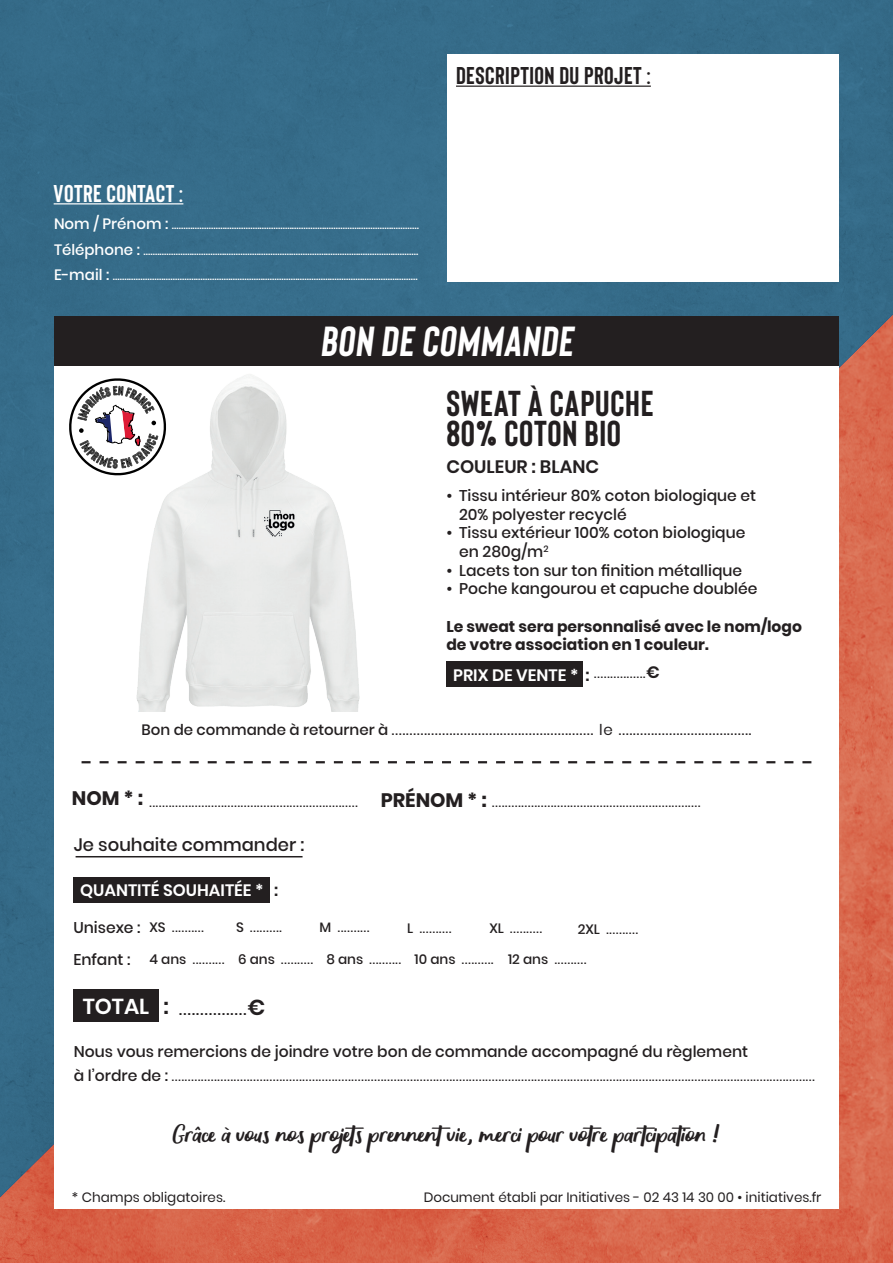
<style>
.page{position:relative;width:893px;height:1263px;background:#fff}
.page>*{position:absolute;margin:0;border:0;box-sizing:border-box;transform-origin:0 0}
.t1{font:700 42px "Bison";color:#fff}
.t2{font:700 36px/30px "Bison";letter-spacing:.02em;color:#231f20}
.t3{font:25.5px "Wolesbro Two";letter-spacing:-.02em;color:#231f20}
.t4{font:700 24.3px "Bison";letter-spacing:.02em;color:#231f20}
.t5{font:700 24.3px "Bison";letter-spacing:.02em;color:#fff}
.t6{font:600 21.6px "Poppins";color:#fff}
.t7{font:700 19.5px "Poppins";color:#231f20}
.t8{font:500 18px "Poppins";color:#231f20}
.t9{font:600 18px "Poppins";color:#231f20}
.t10{font:17.85px "Poppins";color:#231f20}
.t11{font:600 16.5px "Poppins";color:#fff}
.t12{font:500 15.6px/18.6px "Poppins";color:#231f20}
.t13{font:700 15.6px/18.6px "Poppins";color:#231f20}
.t14{font:300 15px/25.5px "Poppins";color:#fff;text-align:justify}
.t15{font:15px "Poppins";color:#231f20}
.t16{font:13.5px "Poppins";color:#231f20}
.s1{font-weight:500}
.s2{font-weight:600;font-size:16.5px}
.s3{color:#231f20}
.s4{font-weight:600;font-size:21.6px}
.s5{font-weight:500;font-size:15.6px}
</style>
<div class="page">
<img style="left:0;top:1197px;width:893px;height:66px">
<img style="left:0;top:0;width:893px;height:1197px">
<div style="left:54px;top:366px;width:785px;height:843px;background:#fff"></div>
<div style="left:446px;top:662px;width:137px;height:25px;background:#231f20"></div>
<div style="left:74px;top:989px;width:85px;height:32px;background:#231f20"></div>
<div style="left:54px;top:316px;width:785px;height:50px;background:#231f20"></div>
<svg style="left:82px;top:761px;width:729px;height:2px"></svg>
<hr style="left:54px;top:203px;width:129px;height:1px;background:#fff">
<div style="left:447px;top:54px;width:391px;height:227px;background:#fff"></div>
<hr style="left:456px;top:86px;width:195px;height:1px;background:#231f20">
<img style="left:136px;top:374px;width:224px;height:337px">
<hr style="left:76px;top:856px;width:227px;height:1px;background:#231f20">
<div style="left:73px;top:877px;width:197px;height:25px;background:#231f20"></div>
<svg style="left:69px;top:376px;width:100px;height:102px"></svg>
<h3 class="t4" style="left:456px;top:61px;width:196px">DESCRIPTION DU PROJET :</h3>
<h3 class="t5" style="left:54px;top:178px;width:131px">VOTRE CONTACT :</h3>
<p class="t14" style="left:54px;top:211px;width:367px"><span class="s1">Nom / Prénom :</span> ...........................................................................................................<br><span class="s1">Téléphone :</span> .......................................................................................................................<br><span class="s1">E-mail :</span> ....................................................................................................................................</p>
<h1 class="t1" style="left:320px;top:315px;width:260px">BON DE COMMANDE</h1>
<h2 class="t2" style="left:446px;top:387px;width:209px">SWEAT À CAPUCHE<br>80% COTON BIO</h2>
<h3 class="t9" style="left:446px;top:456px;width:154px">COULEUR : BLANC</h3>
<p class="t12" style="left:459px;top:486px;width:299px;text-indent:-13px">• Tissu intérieur 80% coton biologique et<br>20% polyester recyclé</p>
<p class="t12" style="left:459px;top:524px;width:288px;text-indent:-13px">• Tissu extérieur 100% coton biologique en 280g/m<sup>2</sup></p>
<p class="t12" style="left:446px;top:561px;width:297px">• Lacets ton sur ton finition métallique</p>
<p class="t12" style="left:446px;top:580px;width:313px">• Poche kangourou et capuche doublée</p>
<p class="t13" style="left:446px;top:617px;width:357px">Le sweat sera personnalisé avec le nom/logo de votre association en 1 couleur.</p>
<p class="t16" style="left:594px;top:665px;width:67px">................<span class="s2">€</span></p>
<p class="t11" style="left:453px;top:666px;width:138px">PRIX DE VENTE * <span class="s3">:</span></p>
<p class="t15" style="left:141px;top:720px;width:612px"><span class="s1">Bon de commande à retourner à</span> ........................................................ le .....................................</p>
<h3 class="t7" style="left:72px;top:787px;width:73px">NOM * :</h3>
<h3 class="t7" style="left:381px;top:789px;width:108px">PRÉNOM * :</h3>
<p class="t16" style="left:149px;top:794px;width:210px">................................................................</p>
<p class="t16" style="left:492px;top:794px;width:210px">................................................................</p>
<h3 class="t8" style="left:74px;top:834px;width:232px">Je souhaite commander :</h3>
<p class="t11" style="left:80px;top:881px;width:200px">QUANTITÉ SOUHAITÉE * <span class="s3">:</span></p>
<p class="t12" style="left:73px;top:911px;width:69px;line-height:32px">Unisexe :<br>Enfant :</p>
<p class="t16" style="left:149px;top:920px;width:56px"><span class="s1">XS</span> ..........</p>
<p class="t16" style="left:149px;top:952px;width:438px"><span class="s1">4 ans</span> .......... <span class="s1">6 ans</span> .......... <span class="s1">8 ans</span> .......... <span class="s1">10 ans</span> .......... <span class="s1">12 ans</span> ..........</p>
<h3 class="t10" style="left:179px;top:998px;width:88px">................<span class="s4">€</span></h3>
<p class="t16" style="left:236px;top:920px;width:47px"><span class="s1">S</span> ..........</p>
<p class="t16" style="left:320px;top:920px;width:51px"><span class="s1">M</span> ..........</p>
<p class="t16" style="left:407px;top:920px;width:46px"><span class="s1">L</span> ..........</p>
<p class="t16" style="left:489px;top:921px;width:54px"><span class="s1">XL</span> ..........</p>
<p class="t16" style="left:578px;top:921px;width:62px"><span class="s1">2XL</span> ..........</p>
<h3 class="t6" style="left:83px;top:994px;width:87px">TOTAL <span class="s3">:</span></h3>
<p class="t12" style="left:74px;top:1042px;width:676px">Nous vous remercions de joindre votre bon de commande accompagné du règlement</p>
<p class="t16" style="left:74px;top:1068px;width:742px"><span class="s5">à l’ordre de :</span> .....................................................................................................................................................................................................</p>
<h3 class="t3" style="left:173px;top:1118px;width:549px">Grâce à vous nos projets prennentvie, merci pour votre partcipation !</h3>
<p class="t16" style="left:72px;top:1189px;width:155px">* Champs obligatoires.</p>
<p class="t16" style="left:424px;top:1189px;width:399px">Document établi par Initiatives - 02 43 14 30 00 • initiatives.fr</p>
</div>
